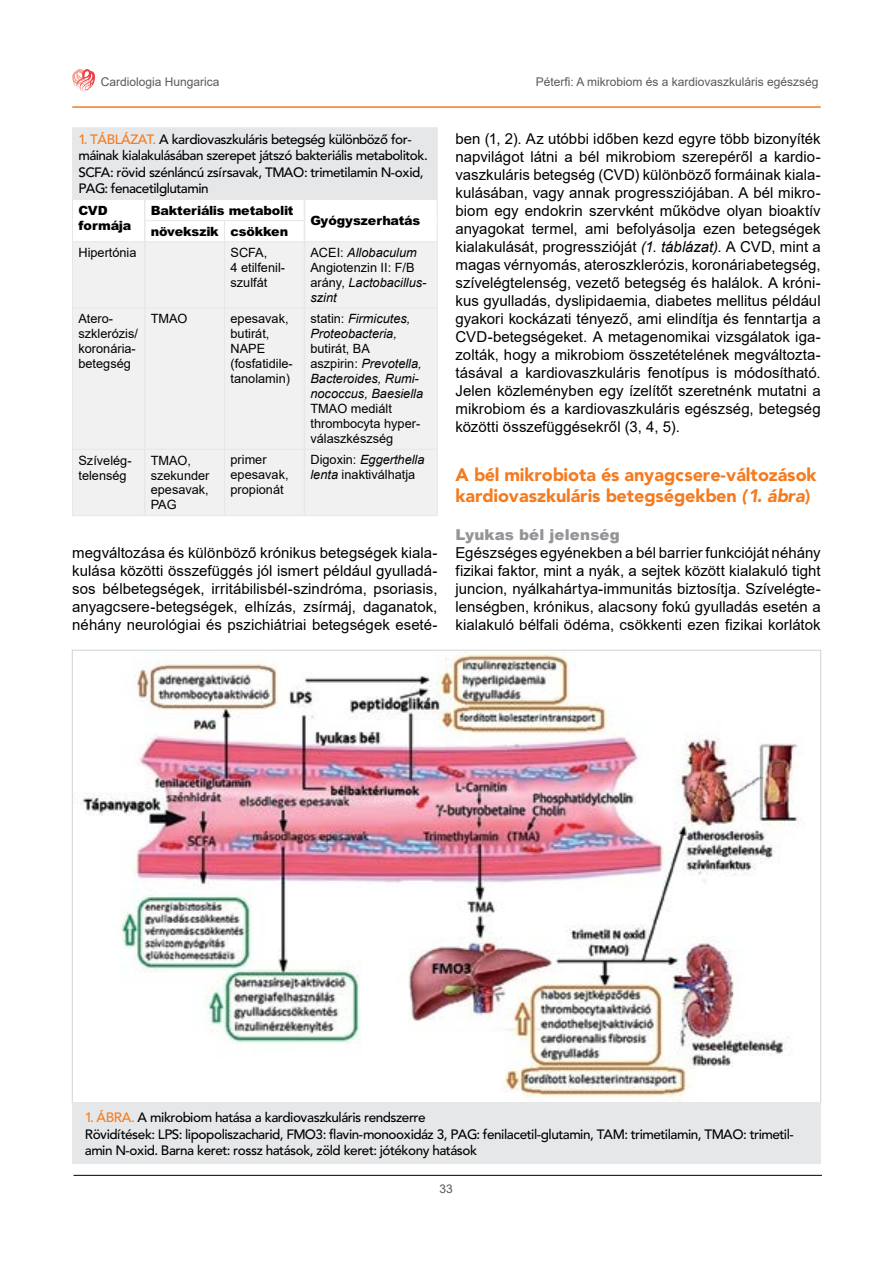
<style>
.page{position:relative;width:893px;height:1263px;background:#fff}
.page>*{position:absolute;margin:0;border:0;box-sizing:border-box;transform-origin:0 0}
.t1{font:18px/21.6px "Avenir Blk PFL";color:#f47b20}
.t2{font:15px/18px "Arial";letter-spacing:.005em;color:#000;text-align:justify}
.t3{font:900 15px "Arial";letter-spacing:.01em;color:#939598}
.t4{font:13.5px/16.5px "Avenir Md PFL";color:#000}
.t5{font:12.75px/15px "Arial";color:#000}
.t6{font:italic 12.75px/15px "Arial";color:#000}
.t7{font:12.75px/15.3px "Ariel Blk PFL";color:#000}
.t8{font:12px "Arial";color:#58595b}
.s1{color:#f47b20}
.s2{font-style:normal}
.s3{font-style:italic}
</style>
<div class="page">
<hr style="left:74px;top:1175px;width:748px;height:1px;background:#000">
<svg style="left:72px;top:69px;width:23px;height:23px"></svg>
<hr style="left:72px;top:106px;width:749px;height:2px;background:#f47b20">
<div style="left:72px;top:128px;width:365px;height:71px;background:#e6e7e8"></div>
<div style="left:73px;top:242px;width:364px;height:273px;background:#f1f1f2"></div>
<hr style="left:72px;top:127px;width:73px;height:1px;background:#e6e7e8">
<hr style="left:145px;top:127px;width:80px;height:1px;background:#e6e7e8">
<hr style="left:225px;top:127px;width:79px;height:1px;background:#e6e7e8">
<hr style="left:304px;top:127px;width:133px;height:1px;background:#e6e7e8">
<hr style="left:437px;top:128px;width:1px;height:71px;background:#e6e7e8">
<hr style="left:72px;top:242px;width:1px;height:66px;background:#e6e7e8">
<hr style="left:224px;top:242px;width:1px;height:66px;background:#e6e7e8">
<hr style="left:437px;top:242px;width:1px;height:66px;background:#e6e7e8">
<hr style="left:72px;top:308px;width:73px;height:1px;background:#e6e7e8">
<hr style="left:72px;top:308px;width:1px;height:141px;background:#e6e7e8">
<hr style="left:145px;top:308px;width:80px;height:1px;background:#e6e7e8">
<hr style="left:225px;top:308px;width:79px;height:1px;background:#e6e7e8">
<hr style="left:224px;top:308px;width:1px;height:141px;background:#e6e7e8">
<hr style="left:304px;top:308px;width:133px;height:1px;background:#e6e7e8">
<hr style="left:437px;top:308px;width:1px;height:141px;background:#e6e7e8">
<hr style="left:72px;top:449px;width:73px;height:1px;background:#e6e7e8">
<hr style="left:72px;top:449px;width:1px;height:66px;background:#e6e7e8">
<hr style="left:145px;top:449px;width:80px;height:1px;background:#e6e7e8">
<hr style="left:225px;top:449px;width:79px;height:1px;background:#e6e7e8">
<hr style="left:224px;top:449px;width:1px;height:66px;background:#e6e7e8">
<hr style="left:304px;top:449px;width:133px;height:1px;background:#e6e7e8">
<hr style="left:437px;top:449px;width:1px;height:66px;background:#e6e7e8">
<hr style="left:72px;top:515px;width:73px;height:1px;background:#e6e7e8">
<hr style="left:145px;top:515px;width:80px;height:1px;background:#e6e7e8">
<hr style="left:225px;top:515px;width:79px;height:1px;background:#e6e7e8">
<hr style="left:304px;top:515px;width:133px;height:1px;background:#e6e7e8">
<svg style="left:72px;top:199px;width:366px;height:43px"></svg>
<hr style="left:144px;top:242px;width:1px;height:66px;background:#e6e7e8">
<hr style="left:304px;top:242px;width:1px;height:66px;background:#e6e7e8">
<hr style="left:144px;top:308px;width:1px;height:141px;background:#e6e7e8">
<hr style="left:304px;top:308px;width:1px;height:141px;background:#e6e7e8">
<hr style="left:144px;top:449px;width:1px;height:66px;background:#e6e7e8">
<hr style="left:304px;top:449px;width:1px;height:66px;background:#e6e7e8">
<img style="left:81px;top:652px;width:721px;height:445px">
<div style="left:72px;top:1103px;width:749px;height:61px;background:#e6e7e8"></div>
<p class="t8" style="left:101px;top:74px;width:120px">Cardiologia Hungarica</p>
<p class="t8" style="left:536px;top:74px;width:284px">Péterfi: A mikrobiom és a kardiovaszkuláris egészség</p>
<p class="t4" style="left:78px;top:131px;width:350px"><span class="s1">1. TÁBLÁZAT.</span> A kardiovaszkuláris betegség különböző for&shy;máinak kialakulásában szerepet játszó bakteriális metabolitok.<br>SCFA: rövid szénláncú zsírsavak, TMAO: trimetilamin N-oxid, PAG: fenacetilglutamin</p>
<p class="t7" style="left:78px;top:202px;width:54px">CVD formája</p>
<p class="t7" style="left:151px;top:202px;width:144px">Bakteriális metabolit</p>
<p class="t7" style="left:310px;top:213px;width:111px">Gyógyszerhatás</p>
<p class="t7" style="left:151px;top:224px;width:139px">növekszik csökken</p>
<p class="t5" style="left:78px;top:245px;width:60px">Hipertónia</p>
<p class="t5" style="left:231px;top:245px;width:56px">SCFA,<br>4 etilfenil&shy;szulfát</p>
<p class="t6" style="left:310px;top:245px;width:117px"><span class="s2">ACEI:</span> Allobaculum<br><span class="s2">Angiotenzin II: F/B arány,</span> Lactobacillus&shy;szint</p>
<p class="t5" style="left:78px;top:311px;width:61px">Atero&shy;szklerózis/ koronária&shy;betegség</p>
<p class="t5" style="left:151px;top:311px;width:38px">TMAO</p>
<p class="t5" style="left:231px;top:311px;width:64px">epesavak, butirát,<br>NAPE (fosfatidile&shy;tanolamin)</p>
<p class="t6" style="left:310px;top:311px;width:101px"><span class="s2">statin:</span> Firmicutes,<br>Proteobacteria,</p>
<p class="t6" style="left:310px;top:341px;width:114px"><span class="s2">butirát, BA<br>aszpirin:</span> Prevotella,<br>Bacteroides, Rumi&shy;nococcus, Baesiella</p>
<p class="t5" style="left:310px;top:401px;width:111px">TMAO mediált thrombocyta hyper&shy;válaszkészség</p>
<p class="t5" style="left:78px;top:452px;width:55px">Szívelég&shy;telenség</p>
<p class="t5" style="left:151px;top:452px;width:60px">TMAO, szekunder epesavak,<br>PAG</p>
<p class="t5" style="left:231px;top:452px;width:60px">primer epesavak, propionát</p>
<p class="t5" style="left:310px;top:452px;width:116px">Digoxin: <span class="s3">Eggerthella lenta</span> inaktiválhatja</p>
<p class="t2" style="left:72px;top:544px;width:367px">megváltozása és különböző krónikus betegségek kiala&shy;kulása közötti összefüggés jól ismert például gyulladá&shy;sos bélbetegségek, irritábilisbél-szindróma, psoriasis, anyagcsere-betegségek, elhízás, zsírmáj, daganatok, néhány neurológiai és pszichiátriai betegségek eseté-</p>
<p class="t2" style="left:455px;top:130px;width:367px">ben (1, 2). Az utóbbi időben kezd egyre több bizonyíték napvilágot látni a bél mikrobiom szerepéről a kardio&shy;vaszkuláris betegség (CVD) különböző formáinak kiala&shy;kulásában, vagy annak progressziójában. A bél mikro&shy;biom egy endokrin szervként működve olyan bioaktív anyagokat termel, ami befolyásolja ezen betegségek kialakulását, progresszióját <span class="s3">(1. táblázat)</span>. A CVD, mint a magas vérnyomás, ateroszklerózis, koronáriabetegség, szívelégtelenség, vezető betegség és halálok. A króni&shy;kus gyulladás, dyslipidaemia, diabetes mellitus például gyakori kockázati tényező, ami elindítja és fenntartja a CVD-betegségeket. A metagenomikai vizsgálatok iga&shy;zolták, hogy a mikrobiom összetételének megváltozta&shy;tásával a kardiovaszkuláris fenotípus is módosítható.<br>Jelen közleményben egy ízelítőt szeretnénk mutatni a mikrobiom és a kardiovaszkuláris egészség, betegség közötti összefüggésekről (3, 4, 5).</p>
<p class="t1" style="left:455px;top:463px;width:363px">A bél mikrobiota és anyagcsere-változások kardiovaszkuláris betegségekben <span class="s3">(1. ábra</span>)</p>
<p class="t3" style="left:455px;top:524px;width:166px">Lyukas bél jelenség</p>
<p class="t2" style="left:455px;top:544px;width:367px">Egészséges egyénekben a bél barrier funkcióját néhány fizikai faktor, mint a nyák, a sejtek között kialakuló tight juncion, nyálkahártya-immunitás biztosítja. Szívelégte&shy;lenségben, krónikus, alacsony fokú gyulladás esetén a kialakuló bélfali ödéma, csökkenti ezen fizikai korlátok</p>
<p class="t4" style="left:85px;top:1109px;width:709px"><span class="s1">1. ÁBRA.</span> A mikrobiom hatása a kardiovaszkuláris rendszerre<br>Rövidítések: LPS: lipopoliszacharid, FMO3: flavin-monooxidáz 3, PAG: fenilacetil-glutamin, TAM: trimetilamin, TMAO: trimetil&shy;amin N-oxid. Barna keret: rossz hatások, zöld keret: jótékony hatások</p>
<p class="t8" style="left:439px;top:1180px;width:15px">33</p>
</div>
